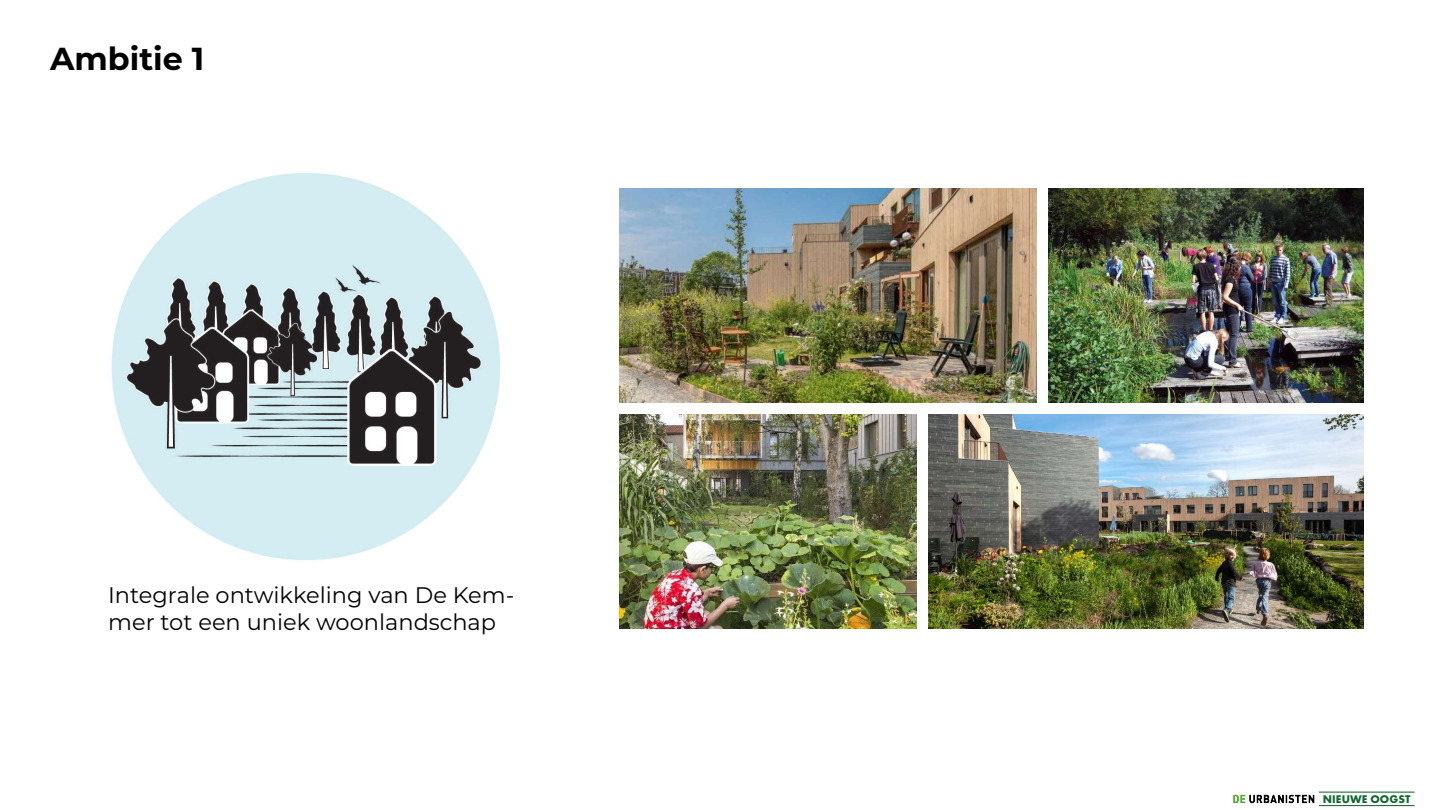
<style>
.page{position:relative;width:1440px;height:810px;background:#fff}
.page>*{position:absolute;margin:0;border:0;box-sizing:border-box;transform-origin:0 0}
.t1{font:700 31.8px "Montserrat";color:#000}
.t2{font:22.5px/27px "Montserrat";color:#000}
.t3{font:700 11.55px "Futura PT";letter-spacing:.01em;color:#126632}
</style>
<div class="page">
<img style="left:111px;top:173px;width:389px;height:387px">
<img style="left:620px;top:189px;width:416px;height:213px">
<img style="left:1049px;top:189px;width:315px;height:213px">
<img style="left:620px;top:415px;width:296px;height:213px">
<img style="left:929px;top:415px;width:435px;height:213px">
<img style="left:1233px;top:794px;width:82px;height:10px">
<hr style="left:1319px;top:805px;width:96px;height:1px;background:#126632">
<hr style="left:1319px;top:792px;width:96px;height:1px;background:#126632">
<h1 class="t1" style="left:50px;top:36px;width:156px">Ambitie 1</h1>
<p class="t2" style="left:108px;top:581px;width:408px">Integrale ontwikkeling van De Kem&shy;mer tot een uniek woonlandschap</p>
<p class="t3" style="left:1323px;top:792px;width:89px">NIEUWE OOGST</p>
</div>
